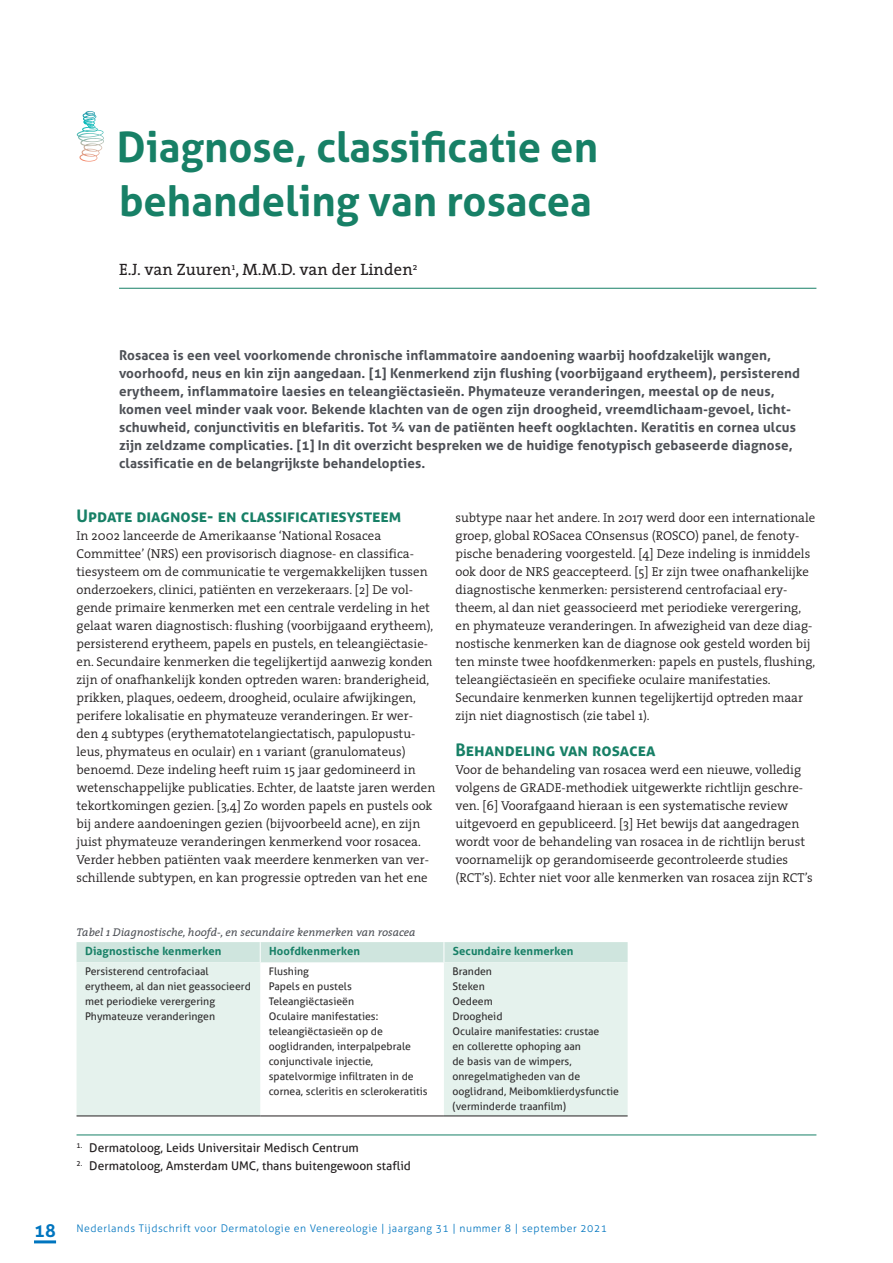
<style>
.page{position:relative;width:893px;height:1263px;background:#fff}
.page>*{position:absolute;margin:0;border:0;box-sizing:border-box;transform-origin:0 0}
.KOP-_Aller_-_28_35{font:700 42px/54px "Aller";color:#178066}
.TUSSENKOP_1-Aller{font:700 17.25px "Aller";color:#178066}
.AUTEUR{font:16.5px "The Serif";letter-spacing:.01em;color:#231f20}
.Intro{font:700 13.5px/18px "Aller";letter-spacing:.005em;color:#4d5056}
.PLATTE_TEKS{font:300 12.9px/18px "The Serif";color:#231f20}
.affiliatie{font:12px "Aller";color:#231f20}
.affiliatie_-_1e_rege{font:12px "Aller";color:#231f20}
.Bijschrift{font:italic 11.25px "The Serif";color:#4d5056}
.Koprij{font:700 11.25px "Aller";letter-spacing:.01em;color:#178066}
.Rij{font:10.5px/15px "Aller";color:#312f30}
.t1{font:300 10.5px "Aller";letter-spacing:.05em;color:#0075bf}
.s1{font-weight:700;font-size:18px}
</style>
<div class="page">
<hr style="left:34px;top:1240px;width:22px;height:3px;background:#0075bf">
<hr style="left:119px;top:288px;width:697px;height:1px;background:#178066">
<svg style="left:77px;top:111px;width:27px;height:51px"></svg>
<hr style="left:77px;top:1135px;width:739px;height:1px;background:#178066">
<svg style="left:77px;top:962px;width:551px;height:154px;fill:#e5f2ed"></svg>
<hr style="left:77px;top:1116px;width:183px;height:1px;background:#231f20">
<hr style="left:260px;top:1116px;width:184px;height:1px;background:#231f20">
<hr style="left:444px;top:1116px;width:184px;height:1px;background:#231f20">
<div style="left:77px;top:942px;width:551px;height:20px;background:#cfe5de"></div>
<p class="KOP-_Aller_-_28_35" style="left:117px;top:120px;width:483px">Diagnose, classificatie en behandeling van rosacea</p>
<p class="AUTEUR" style="left:119px;top:256px;width:300px">E.J. van Zuuren<sup>1</sup>, M.M.D. van der Linden<sup>2</sup></p>
<p class="Intro" style="left:119px;top:346px;width:682px">Rosacea is een veel voorkomende chronische inflammatoire aandoening waarbij hoofdzakelijk wangen, voorhoofd, neus en kin zijn aangedaan. [1] Kenmerkend zijn flushing (voorbijgaand erytheem), persisterend erytheem, inflammatoire laesies en teleangiëctasieën. Phymateuze veranderingen, meestal op de neus, komen veel minder vaak voor. Bekende klachten van de ogen zijn droogheid, vreemdlichaam-gevoel, licht&shy;schuwheid, conjunctivitis en blefaritis. Tot ¾ van de patiënten heeft oogklachten. Keratitis en cornea ulcus zijn zeldzame complicaties. [1] In dit overzicht bespreken we de huidige fenotypisch gebaseerde diagnose, classificatie en de belangrijkste behandelopties.</p>
<p class="TUSSENKOP_1-Aller" style="left:77px;top:505px;width:326px">Update diagnose- en classificatiesysteem</p>
<p class="PLATTE_TEKS" style="left:77px;top:526px;width:360px">In 2002 lanceerde de Amerikaanse ‘National Rosacea Committee’ (NRS) een provisorisch diagnose- en classifica&shy;tiesysteem om de communicatie te vergemakkelijken tussen onderzoekers, clinici, patiënten en verzekeraars. [2] De vol&shy;gende primaire kenmerken met een centrale verdeling in het gelaat waren diagnostisch: flushing (voorbijgaand erytheem), persisterend erytheem, papels en pustels, en teleangiëctasie&shy;ën. Secundaire kenmerken die tegelijkertijd aanwezig konden zijn of onafhankelijk konden optreden waren: branderigheid, prikken, plaques, oedeem, droogheid, oculaire afwijkingen, perifere lokalisatie en phymateuze veranderingen. Er wer&shy;den 4 subtypes (erythematotelangiectatisch, papulopustu&shy;leus, phymateus en oculair) en 1 variant (granulomateus) benoemd. Deze indeling heeft ruim 15 jaar gedomineerd in wetenschappelijke publicaties. Echter, de laatste jaren werden tekortkomingen gezien. [3,4] Zo worden papels en pustels ook bij andere aandoeningen gezien (bijvoorbeeld acne), en zijn juist phymateuze veranderingen kenmerkend voor rosacea.<br>Verder hebben patiënten vaak meerdere kenmerken van ver&shy;schillende subtypen, en kan progressie optreden van het ene</p>
<p class="PLATTE_TEKS" style="left:455px;top:508px;width:361px">subtype naar het andere. In 2017 werd door een internationale groep, global ROSacea COnsensus (ROSCO) panel, de fenoty&shy;pische benadering voorgesteld. [4] Deze indeling is inmiddels ook door de NRS geaccepteerd. [5] Er zijn twee onafhankelijke diagnostische kenmerken: persisterend centrofaciaal ery&shy;theem, al dan niet geassocieerd met periodieke verergering, en phymateuze veranderingen. In afwezigheid van deze diag&shy;nostische kenmerken kan de diagnose ook gesteld worden bij ten minste twee hoofdkenmerken: papels en pustels, flushing, teleangiëctasieën en specifieke oculaire manifestaties.<br>Secundaire kenmerken kunnen tegelijkertijd optreden maar zijn niet diagnostisch (zie tabel 1).</p>
<p class="TUSSENKOP_1-Aller" style="left:455px;top:739px;width:201px">Behandeling van rosacea</p>
<p class="PLATTE_TEKS" style="left:455px;top:760px;width:359px">Voor de behandeling van rosacea werd een nieuwe, volledig volgens de GRADE-methodiek uitgewerkte richtlijn geschre&shy;ven. [6] Voorafgaand hieraan is een systematische review uitgevoerd en gepubliceerd. [3] Het bewijs dat aangedragen wordt voor de behandeling van rosacea in de richtlijn berust voornamelijk op gerandomiseerde gecontroleerde studies (RCT’s). Echter niet voor alle kenmerken van rosacea zijn RCT’s</p>
<p class="Bijschrift" style="left:77px;top:923px;width:341px">Tabel 1 Diagnostische, hoofd-, en secundaire kenmerken van rosacea</p>
<p class="Koprij" style="left:85px;top:944px;width:138px">Diagnostische kenmerken</p>
<p class="Koprij" style="left:269px;top:944px;width:93px">Hoofdkenmerken</p>
<p class="Koprij" style="left:453px;top:944px;width:122px">Secundaire kenmerken</p>
<p class="Rij" style="left:85px;top:963px;width:167px">Persisterend centrofaciaal erytheem, al dan niet geassocieerd met periodieke verergering</p>
<p class="Rij" style="left:85px;top:1008px;width:132px">Phymateuze veranderingen</p>
<p class="Rij" style="left:269px;top:963px;width:42px">Flushing</p>
<p class="Rij" style="left:269px;top:978px;width:85px">Papels en pustels</p>
<p class="Rij" style="left:269px;top:993px;width:87px">Teleangiëctasieën</p>
<p class="Rij" style="left:269px;top:1008px;width:160px">Oculaire manifestaties: teleangiëctasieën op de ooglidranden, interpalpebrale conjunctivale injectie, spatelvormige infiltraten in de cornea, scleritis en sclerokeratitis</p>
<p class="Rij" style="left:452px;top:963px;width:41px">Branden</p>
<p class="Rij" style="left:452px;top:978px;width:34px">Steken</p>
<p class="Rij" style="left:452px;top:993px;width:42px">Oedeem</p>
<p class="Rij" style="left:452px;top:1008px;width:52px">Droogheid</p>
<p class="Rij" style="left:452px;top:1023px;width:168px">Oculaire manifestaties: crustae<br>en collerette ophoping aan<br>de basis van de wimpers, onregelmatigheden van de ooglidrand, Meibomklierdysfunctie (verminderde traanfilm)</p>
<p class="affiliatie_-_1e_rege" style="left:77px;top:1140px;width:284px"><sup>1.</sup> Dermatoloog, Leids Universitair Medisch Centrum</p>
<p class="affiliatie" style="left:77px;top:1158px;width:336px"><sup>2.</sup> Dermatoloog, Amsterdam UMC, thans buitengewoon staflid</p>
<p class="t1" style="left:34px;top:1222px;width:575px"><span class="s1">18</span> Nederlands Tijdschrift voor Dermatologie en Venereologie | jaargang 31 | nummer 8 | september 2021</p>
</div>
